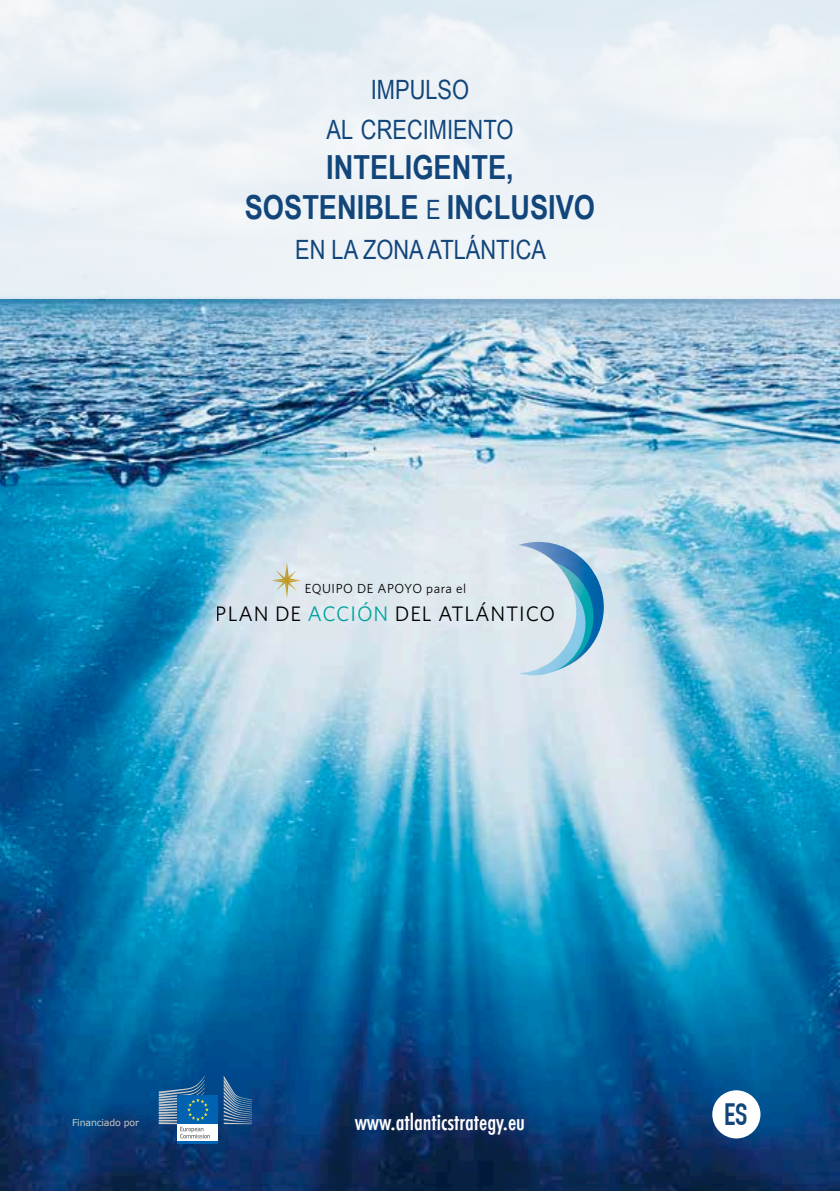
<style>
.page{position:relative;width:840px;height:1191px;background:#fff}
.page>*{position:absolute;margin:0;border:0;box-sizing:border-box;transform-origin:0 0}
.t1{font:700 33.2px/40px "Arial Narrow";color:#12467b;text-align:center}
.t2{font:700 30.2px "DIN Condensed";color:#12467b}
.t3{font:26.6px/40px "Arial Narrow";color:#12467b;text-align:center}
.t4{font:500 condensed 24px "Futura Greek";color:#fff}
.t5{font:21px "Whitney HTF";letter-spacing:.04em;color:#000}
.t6{font:13.2px "Whitney HTF";letter-spacing:.04em;color:#000}
.t7{font:9.4px "MS Reference Sans Serif";letter-spacing:-.02em;color:#c8cacb}
.s1{font-weight:400;font-size:26.6px}
.s2{color:#00b2aa}
</style>
<div class="page">
<img style="left:0;top:299px;width:839px;height:892px">
<div style="left:0;top:0;width:839px;height:299px;background:linear-gradient(to bottom,#e6eef4,#f1f5f9)"></div>
<div style="left:711px;top:1090px;width:49px;height:48px;background:#fff;border-radius:50%"></div>
<div style="left:178px;top:1123px;width:40px;height:19px;background:#fff"></div>
<div style="left:178px;top:1095px;width:40px;height:29px;background:#0062b0"></div>
<hr style="left:178px;top:1141px;width:40px;height:3px;background:#0062b0">
<svg style="left:223px;top:1075px;width:29px;height:49px"></svg>
<svg style="left:159px;top:1075px;width:51px;height:63px"></svg>
<svg style="left:440px;top:536px;width:172px;height:146px;background:#c5dbe7"></svg>
<svg style="left:271px;top:563px;width:29px;height:35px"></svg>
<p class="t3" style="left:326px;top:70px;width:188px">IMPULSO<br>AL CRECIMIENTO</p>
<p class="t1" style="left:245px;top:147px;width:351px">INTELIGENTE,<br>SOSTENIBLE <span class="s1">E</span> INCLUSIVO</p>
<p class="t3" style="left:295px;top:230px;width:252px">EN LA ZONA ATLÁNTICA</p>
<p class="t6" style="left:304px;top:580px;width:163px">EQUIPO DE APOYO para el</p>
<p class="t5" style="left:215px;top:601px;width:341px">PLAN DE <span class="s2">ACCIÓN</span> DEL ATLÁNTICO</p>
<p class="t7" style="left:72px;top:1116px;width:68px">Financiado por</p>
<p class="t4" style="left:354px;top:1109px;width:172px">www.atlanticstrategy.eu</p>
<p class="t2" style="left:723px;top:1096px;width:25px">ES</p>
</div>
